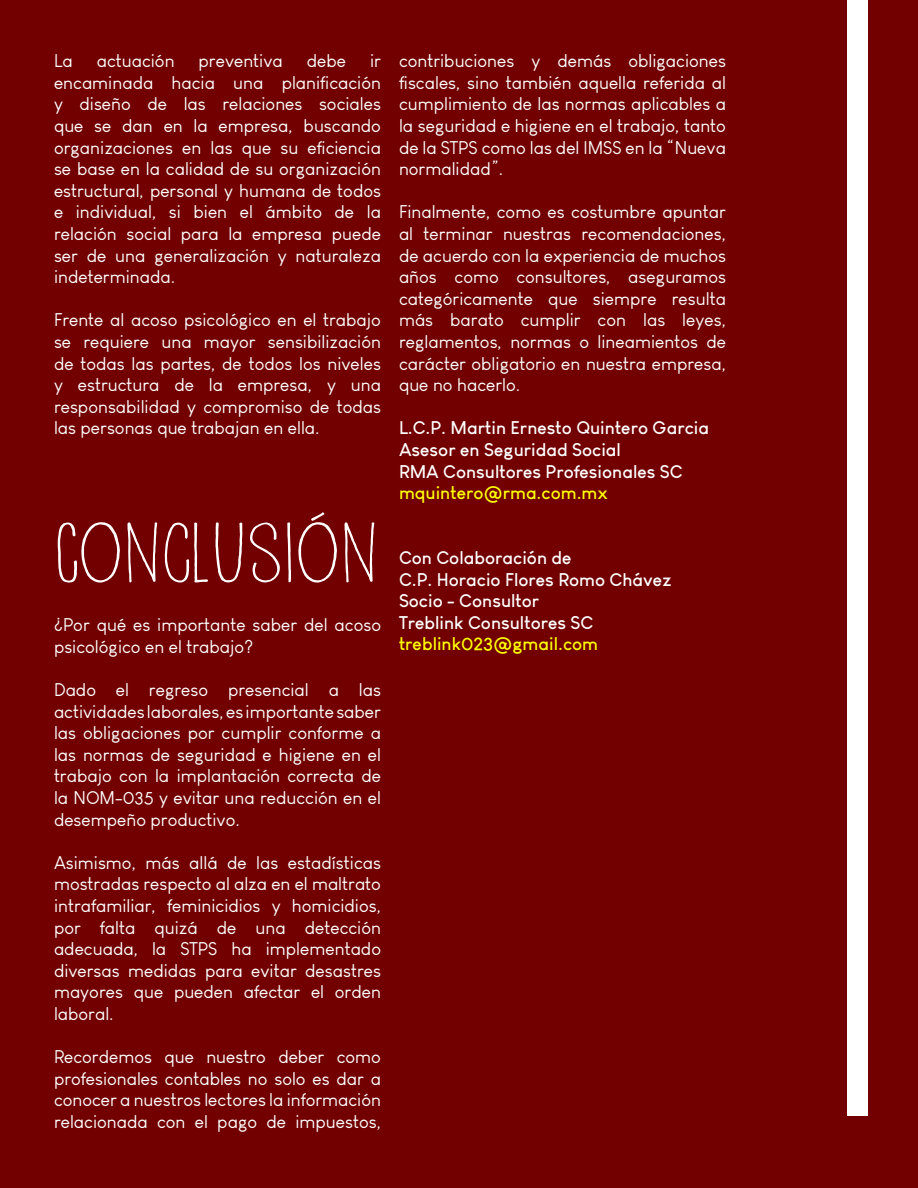
<style>
.page{position:relative;width:918px;height:1188px;background:#720000}
.page>*{position:absolute;margin:0;border:0;box-sizing:border-box;transform-origin:0 0}
.t1{font:75px "DK Pisang";color:#fff}
.t2{font:18px/21.6px "Louis George Cafe";color:#fff;text-align:justify}
.t3{font:700 18px "Louis George Cafe";color:#fff}
.t4{font:700 18px "Louis George Cafe";color:#ff0}
</style>
<div class="page">
<div style="left:847px;top:0;width:20px;height:1115px;background:#fff"></div>
<p class="t2" style="left:54px;top:50px;width:329px;text-indent:316px">ir encaminada hacia una planificación y diseño de las relaciones sociales que se dan en la empresa, buscando organizaciones en las que su eficiencia se base en la calidad de su organización estructural, personal y humana de todos e individual, si bien el ámbito de la relación social para la empresa puede ser de una generalización y naturaleza indeterminada.</p>
<p class="t2" style="left:54px;top:309px;width:329px">Frente al acoso psicológico en el trabajo se requiere una mayor sensibilización de todas las partes, de todos los niveles y estructura de la empresa, y una responsabilidad y compromiso de todas las personas que trabajan en ella.</p>
<p class="t2" style="left:54px;top:50px;width:20px">La</p>
<p class="t2" style="left:97px;top:50px;width:79px">actuación</p>
<p class="t2" style="left:199px;top:50px;width:86px">preventiva</p>
<p class="t2" style="left:307px;top:50px;width:41px">debe</p>
<p class="t1" style="left:54px;top:507px;width:326px">CONCLUSIÓN</p>
<p class="t2" style="left:54px;top:614px;width:329px">¿Por qué es importante saber del acoso psicológico en el trabajo?</p>
<p class="t2" style="left:54px;top:679px;width:329px">Dado el regreso presencial a las actividades laborales, es importante saber las obligaciones por cumplir conforme a las normas de seguridad e higiene en el trabajo con la implantación correcta de la NOM-035 y evitar una reducción en el desempeño productivo.</p>
<p class="t2" style="left:54px;top:852px;width:329px">Asimismo, más allá de las estadísticas mostradas respecto al alza en el maltrato intrafamiliar, feminicidios y homicidios, por falta quizá de una detección adecuada, la STPS ha implementado diversas medidas para evitar desastres mayores que pueden afectar el orden laboral.</p>
<p class="t2" style="left:54px;top:1046px;width:329px">Recordemos que nuestro deber como profesionales contables no solo es dar a conocer a nuestros lectores la información relacionada con el pago de impuestos,</p>
<p class="t2" style="left:399px;top:50px;width:329px">contribuciones y demás obligaciones fiscales, sino también aquella referida al cumplimiento de las normas aplicables a la seguridad e higiene en el trabajo, tanto de la STPS como las del IMSS en la “Nueva normalidad”.</p>
<p class="t2" style="left:399px;top:201px;width:329px">Finalmente, como es costumbre apuntar al terminar nuestras recomendaciones, de acuerdo con la experiencia de muchos años como consultores, aseguramos categóricamente que siempre resulta más barato cumplir con las leyes, reglamentos, normas o lineamientos de carácter obligatorio en nuestra empresa, que no hacerlo.</p>
<p class="t3" style="left:399px;top:416px;width:312px">L.C.P. Martin Ernesto Quintero Garcia</p>
<p class="t3" style="left:399px;top:438px;width:223px">Asesor en Seguridad Social</p>
<p class="t3" style="left:399px;top:460px;width:285px">RMA Consultores Profesionales SC</p>
<p class="t4" style="left:399px;top:481px;width:210px">mquintero@rma.com.mx</p>
<p class="t3" style="left:399px;top:546px;width:174px">Con Colaboración de</p>
<p class="t3" style="left:399px;top:568px;width:274px">C.P. Horacio Flores Romo Chávez</p>
<p class="t3" style="left:399px;top:589px;width:142px">Socio - Consultor</p>
<p class="t3" style="left:399px;top:611px;width:196px">Treblink Consultores SC</p>
<p class="t4" style="left:399px;top:632px;width:201px">treblink023@gmail.com</p>
</div>
